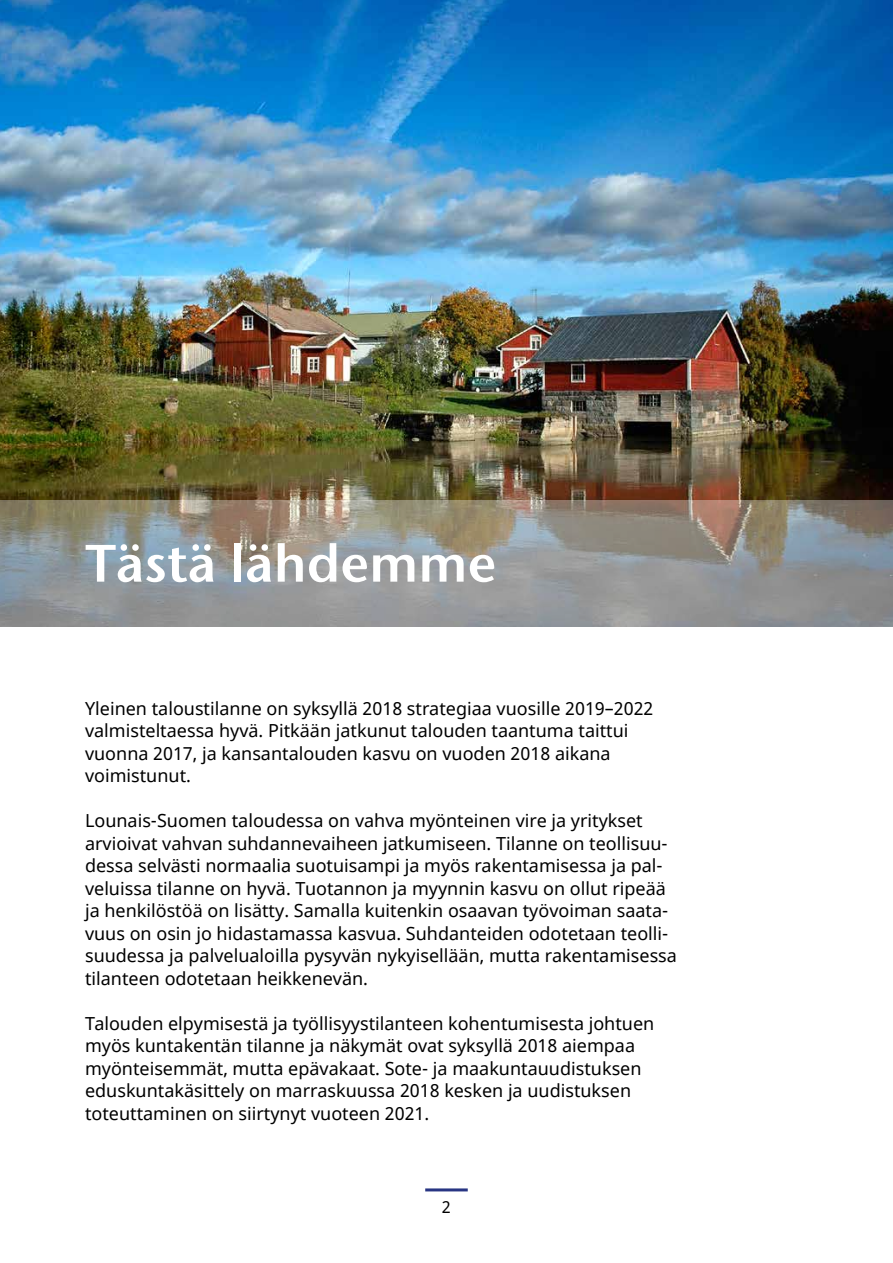
<style>
.page{position:relative;width:893px;height:1263px;background:#fff}
.page>*{position:absolute;margin:0;border:0;box-sizing:border-box;transform-origin:0 0}
.t1{font:600 52.5px "Stone Sans ITC Std";color:#fff}
.t2{font:18px/22.5px "Noto Sans";color:#000}
.t3{font:16.5px "Noto Sans";color:#000}
</style>
<div class="page">
<hr style="left:425px;top:1188px;width:43px;height:3px;background:#283583">
<img style="left:0;top:0;width:893px;height:500px">
<svg style="left:0;top:500px;width:893px;height:126px;background:#93928f"></svg>
<h1 class="t1" style="left:85px;top:530px;width:413px">Tästä lähdemme</h1>
<p class="t2" style="left:85px;top:698px;width:570px">Yleinen taloustilanne on syksyllä 2018 strategiaa vuosille 2019–2022 valmisteltaessa hyvä. Pitkään jatkunut talouden taantuma taittui vuonna 2017, ja kansantalouden kasvu on vuoden 2018 aikana voimistunut.</p>
<p class="t2" style="left:85px;top:810px;width:593px">Lounais-Suomen taloudessa on vahva myönteinen vire ja yritykset arvioivat vahvan suhdannevaiheen jatkumiseen. Tilanne on teollisuu&shy;dessa selvästi normaalia suotuisampi ja myös rakentamisessa ja pal&shy;veluissa tilanne on hyvä. Tuotannon ja myynnin kasvu on ollut ripeää ja henkilöstöä on lisätty. Samalla kuitenkin osaavan työvoiman saata&shy;vuus on osin jo hidastamassa kasvua. Suhdanteiden odotetaan teolli&shy;suudessa ja palvelualoilla pysyvän nykyisellään, mutta rakentamisessa tilanteen odotetaan heikkenevän.</p>
<p class="t2" style="left:85px;top:1013px;width:571px">Talouden elpymisestä ja työllisyystilanteen kohentumisesta johtuen myös kuntakentän tilanne ja näkymät ovat syksyllä 2018 aiempaa myönteisemmät, mutta epävakaat. Sote- ja maakuntauudistuksen eduskuntakäsittely on marraskuussa 2018 kesken ja uudistuksen toteuttaminen on siirtynyt vuoteen 2021.</p>
<p class="t3" style="left:442px;top:1195px;width:11px">2</p>
</div>
